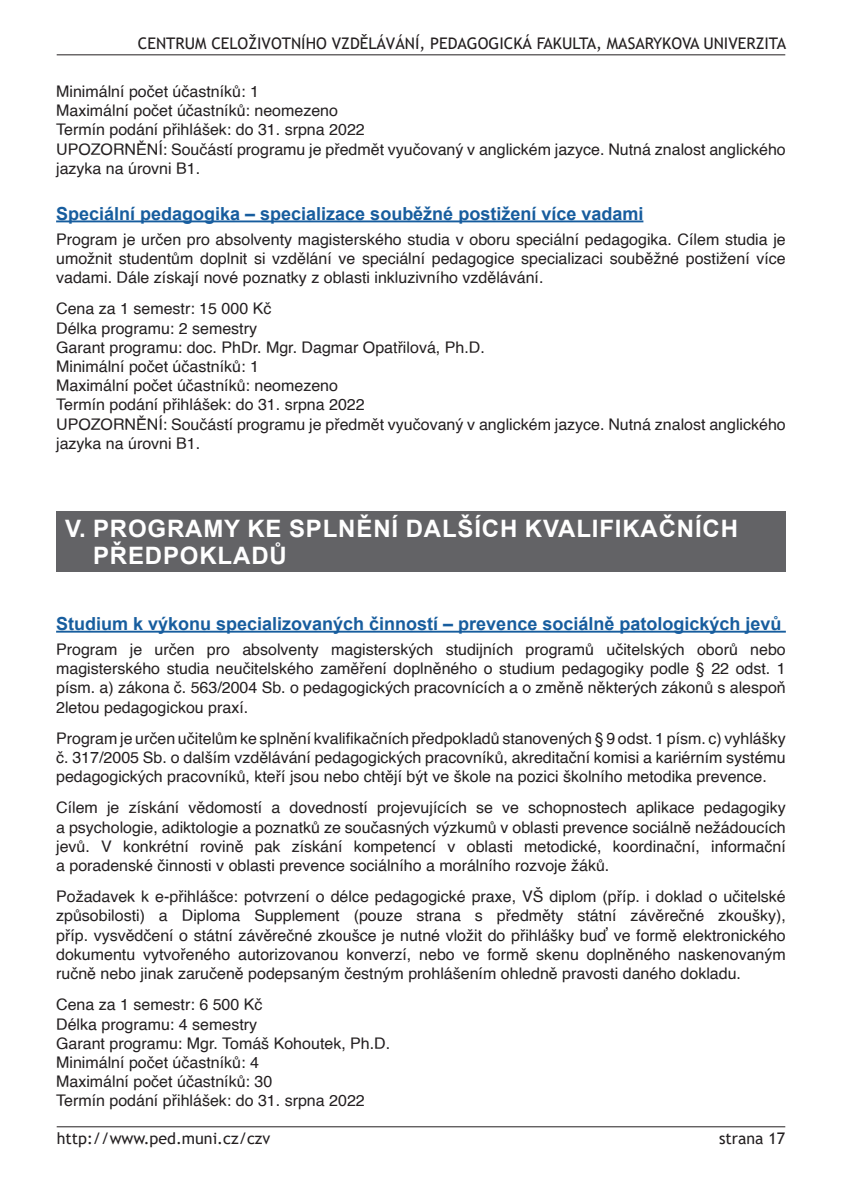
<style>
.page{position:relative;width:842px;height:1191px;background:#fff}
.page>*{position:absolute;margin:0;border:0;box-sizing:border-box;transform-origin:0 0}
.t1{font:700 24px/26.4px "Arial";letter-spacing:.035em;color:#fff}
.t2{font:700 18px "Arial";color:#175d9e}
.t3{font:16px/19.2px "Helvetica";color:#231f20;text-align:justify}
.t4{font:16px "Trebuchet MS";color:#231f20}
</style>
<div class="page">
<hr style="left:57px;top:1126px;width:728px;height:1px;background:#231f20">
<hr style="left:57px;top:54px;width:728px;height:1px;background:#231f20">
<hr style="left:56px;top:220px;width:587px;height:2px;background:#175d9e">
<hr style="left:56px;top:631px;width:730px;height:1px;background:#175d9e">
<div style="left:56px;top:511px;width:730px;height:61px;background:#636366"></div>
<p class="t4" style="left:138px;top:34px;width:650px">CENTRUM CELOŽIVOTNÍHO VZDĚLÁVÁNÍ, PEDAGOGICKÁ FAKULTA, MASARYKOVA UNIVERZITA</p>
<p class="t3" style="left:56px;top:83px;width:731px;text-align:left">Minimální počet účastníků: 1<br>Maximální počet účastníků: neomezeno<br>Termín podání přihlášek: do 31. srpna 2022<br>UPOZORNĚNÍ: Součástí programu je předmět vyučovaný v anglickém jazyce. Nutná znalost anglického jazyka na úrovni B1.</p>
<p class="t2" style="left:56px;top:203px;width:589px">Speciální pedagogika – specializace souběžné postižení více vadami</p>
<p class="t3" style="left:56px;top:231px;width:731px">Program je určen pro absolventy magisterského studia v oboru speciální pedagogika. Cílem studia je umožnit studentům doplnit si vzdělání ve speciální pedagogice specializaci souběžné postižení více vadami. Dále získají nové poznatky z oblasti inkluzivního vzdělávání.</p>
<p class="t3" style="left:56px;top:300px;width:731px;text-align:left">Cena za 1 semestr: 15 000 Kč<br>Délka programu: 2 semestry<br>Garant programu: doc. PhDr. Mgr. Dagmar Opatřilová, Ph.D.<br>Minimální počet účastníků: 1<br>Maximální počet účastníků: neomezeno<br>Termín podání přihlášek: do 31. srpna 2022<br>UPOZORNĚNÍ: Součástí programu je předmět vyučovaný v anglickém jazyce. Nutná znalost anglického jazyka na úrovni B1.</p>
<h1 class="t1" style="left:93px;top:516px;width:647px;text-indent:-28px">V. PROGRAMY KE SPLNĚNÍ DALŠÍCH KVALIFIKAČNÍCH<br>PŘEDPOKLADŮ</h1>
<p class="t2" style="left:56px;top:613px;width:727px">Studium k výkonu specializovaných činností – prevence sociálně patologických jevů</p>
<p class="t3" style="left:56px;top:641px;width:731px">Program je určen pro absolventy magisterských studijních programů učitelských oborů nebo magisterského studia neučitelského zaměření doplněného o studium pedagogiky podle § 22 odst. 1 písm. a) zákona č. 563/2004 Sb. o pedagogických pracovnících a o změně některých zákonů s alespoň 2letou pedagogickou praxí.</p>
<p class="t3" style="left:56px;top:730px;width:731px">Program je určen učitelům ke splnění kvalifikačních předpokladů stanovených § 9 odst. 1 písm. c) vyhlášky č. 317/2005 Sb. o dalším vzdělávání pedagogických pracovníků, akreditační komisi a kariérním systému pedagogických pracovníků, kteří jsou nebo chtějí být ve škole na pozici školního metodika prevence.</p>
<p class="t3" style="left:56px;top:799px;width:731px">Cílem je získání vědomostí a dovedností projevujících se ve schopnostech aplikace pedagogiky a psychologie, adiktologie a poznatků ze současných výzkumů v oblasti prevence sociálně nežádoucích jevů. V konkrétní rovině pak získání kompetencí v oblasti metodické, koordinační, informační a poradenské činnosti v oblasti prevence sociálního a morálního rozvoje žáků.</p>
<p class="t3" style="left:56px;top:888px;width:731px">Požadavek k e-přihlášce: potvrzení o délce pedagogické praxe, VŠ diplom (příp. i doklad o učitelské způsobilosti) a Diploma Supplement (pouze strana s předměty státní závěrečné zkoušky), příp. vysvědčení o státní závěrečné zkoušce je nutné vložit do přihlášky buď ve formě elektronického dokumentu vytvořeného autorizovanou konverzí, nebo ve formě skenu doplněného naskenovaným ručně nebo jinak zaručeně podepsaným čestným prohlášením ohledně pravosti daného dokladu.</p>
<p class="t3" style="left:56px;top:996px;width:336px;text-align:left">Cena za 1 semestr: 6 500 Kč<br>Délka programu: 4 semestry<br>Garant programu: Mgr. Tomáš Kohoutek, Ph.D.<br>Minimální počet účastníků: 4<br>Maximální počet účastníků: 30<br>Termín podání přihlášek: do 31. srpna 2022</p>
<p class="t4" style="left:57px;top:1129px;width:215px">http://www.ped.muni.cz/czv</p>
<p class="t4" style="left:719px;top:1129px;width:68px">strana 17</p>
</div>
